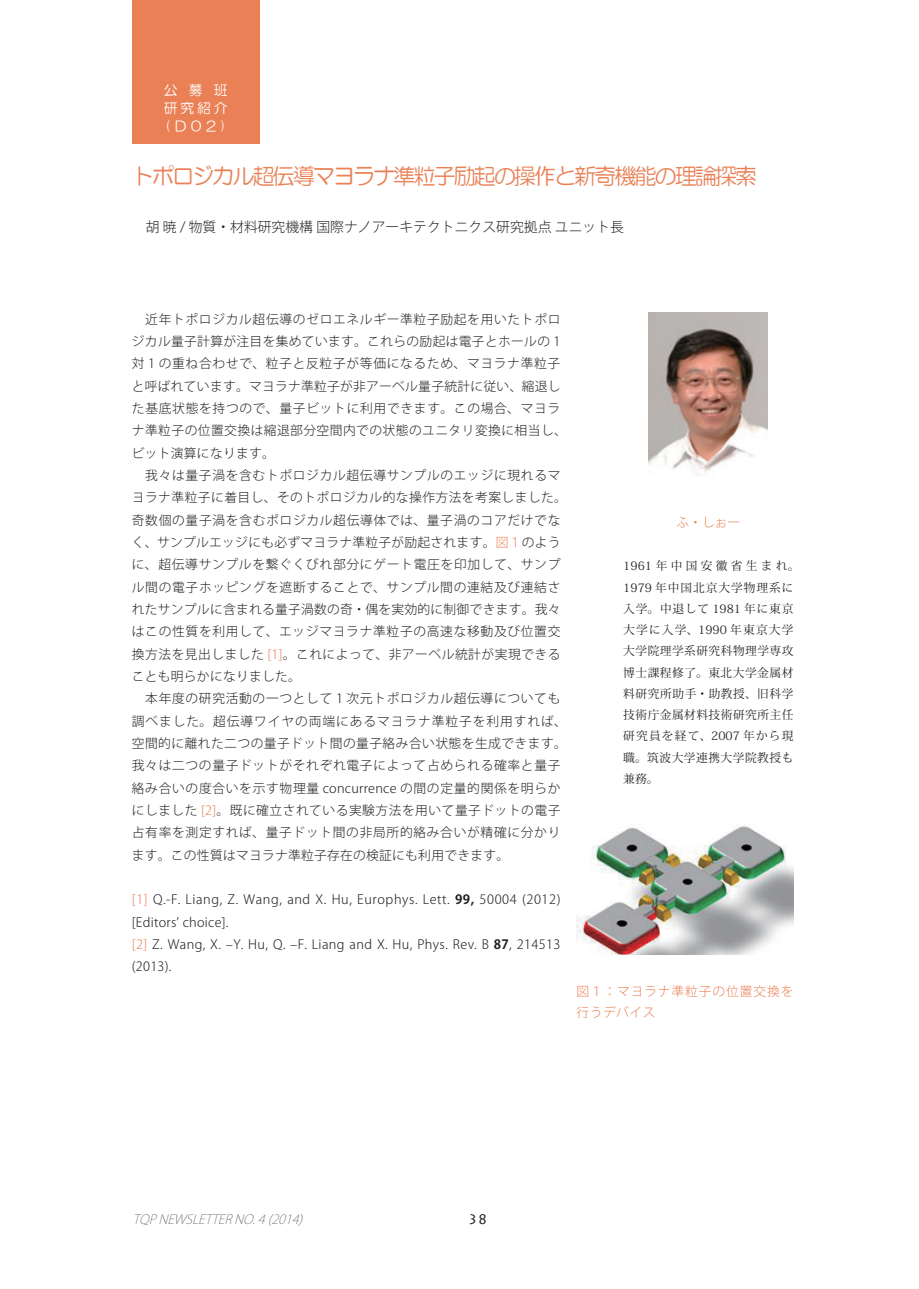
<style>
.page{position:relative;width:919px;height:1289px;background:#fff}
.page>*{position:absolute;margin:0;border:0;box-sizing:border-box;transform-origin:0 0}
.t1{font:22.35px "HG Maru Gothic MPRO";letter-spacing:-.1em;color:#ea8156}
.t2{font:300 13.8px "Koz Go Pro";color:#231f20}
.t3{font:13.8px/18.1px "HG Maru Gothic MPRO";letter-spacing:.35em;color:#fff;text-align:justify}
.t4{font:13.8px "Lithos Pro";color:#231f20}
.t5{font:300 12.75px/22.4px "Koz Go Pro";letter-spacing:.045em;color:#231f20}
.t6{font:300 12.75px/21.3px "Koz Go Pro";letter-spacing:.07em;color:#ea8156}
.t7{font:italic 200 12.75px "Koz Go Pro";color:#57585a}
.t8{font:11.7px/21.3px "Koz Min Pro";letter-spacing:.045em;color:#231f20}
.s1{color:#ea8156}
.s2{font-weight:700}
</style>
<div class="page">
<div style="left:132px;top:0;width:127px;height:143px;background:#ea8156"></div>
<img style="left:648px;top:313px;width:119px;height:163px">
<img style="left:576px;top:824px;width:217px;height:130px">
<p class="t3" style="left:164px;top:81px;width:65px">公募班研究紹介(D02)</p>
<h1 class="t1" style="left:132px;top:165px;width:627px">トポロジカル超伝導マヨラナ準粒子励起の操作と新奇機能の理論探索</h1>
<p class="t2" style="left:132px;top:218px;width:493px">　胡 暁 / 物質・材料研究機構 国際ナノアーキテクトニクス研究拠点 ユニット長</p>
<p class="t5" style="left:132px;top:308px;width:436px">　近年トポロジカル超伝導のゼロエネルギー準粒子励起を用いたトポロジカル量子計算が注目を集めています。これらの励起は電子とホールの 1対 1 の重ね合わせで、粒子と反粒子が等価になるため、マヨラナ準粒子と呼ばれています。マヨラナ準粒子が非アーベル量子統計に従い、縮退した基底状態を持つので、量子ビットに利用できます。この場合、マヨラナ準粒子の位置交換は縮退部分空間内での状態のユニタリ変換に相当し、ビット演算になります。<br>　我々は量子渦を含むトポロジカル超伝導サンプルのエッジに現れるマヨラナ準粒子に着目し、そのトポロジカル的な操作方法を考案しました。奇数個の量子渦を含むポロジカル超伝導体では、量子渦のコアだけでなく、サンプルエッジにも必ずマヨラナ準粒子が励起されます。<span class="s1">図１</span>のように、超伝導サンプルを繋ぐくびれ部分にゲート電圧を印加して、サンプル間の電子ホッピングを遮断することで、サンプル間の連結及び連結されたサンプルに含まれる量子渦数の奇・偶を実効的に制御できます。我々はこの性質を利用して、エッジマヨラナ準粒子の高速な移動及び位置交換方法を見出しました <span class="s1">[1]</span>。これによって、非アーベル統計が実現できることも明らかになりました。<br>　本年度の研究活動の一つとして 1 次元トポロジカル超伝導についても調べました。超伝導ワイヤの両端にあるマヨラナ準粒子を利用すれば、空間的に離れた二つの量子ドット間の量子絡み合い状態を生成できます。我々は二つの量子ドットがそれぞれ電子によって占められる確率と量子絡み合いの度合いを示す物理量 concurrence の間の定量的関係を明らかにしました <span class="s1">[2]</span>。既に確立されている実験方法を用いて量子ドットの電子占有率を測定すれば、量子ドット間の非局所的絡み合いが精確に分かります。この性質はマヨラナ準粒子存在の検証にも利用できます。</p>
<p class="t5" style="left:132px;top:888px;width:430px"><span class="s1">[1]</span> Q.-F. Liang, Z. Wang, and X. Hu, Europhys. Lett. <span class="s2">99,</span> 50004 (2012) [Editors’ choice].<br><span class="s1">[2]</span> Z. Wang, X. –Y. Hu, Q. –F. Liang and X. Hu, Phys. Rev. B <span class="s2">87</span>, 214513 (2013).</p>
<p class="t6" style="left:676px;top:512px;width:65px">ふ・しぉー</p>
<p class="t8" style="left:623px;top:555px;width:177px">1961年中国安徽省生まれ。<br>1979 年中国北京大学物理系に入学。中退して 1981 年に東京大学に入学、1990 年東京大学大学院理学系研究科物理学専攻博士課程修了。東北大学金属材料研究所助手・助教授、旧科学技術庁金属材料技術研究所主任研究員を経て、2007 年から現職。筑波大学連携大学院教授も兼務。</p>
<p class="t6" style="left:576px;top:980px;width:218px">図１：マヨラナ準粒子の位置交換を行うデバイス</p>
<p class="t7" style="left:133px;top:1210px;width:175px">TQPNEWSLETTERNO.4(2014)</p>
<p class="t4" style="left:468px;top:1211px;width:21px">38</p>
</div>
